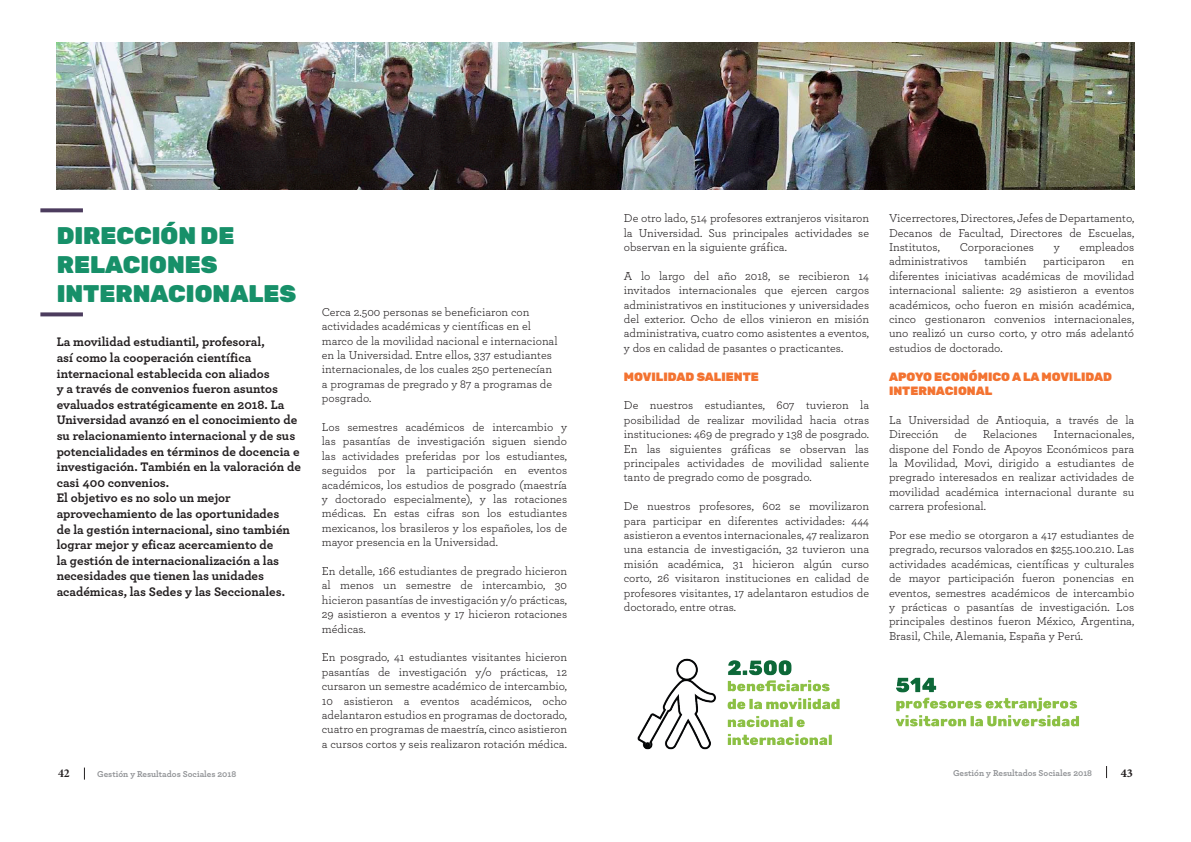
<style>
.page{position:relative;width:1191px;height:842px;background:#fff}
.page>*{position:absolute;margin:0;border:0;box-sizing:border-box;transform-origin:0 0}
.t1{font:900 24px/28.8px "Rubik";color:#179069}
.t2{font:700 13px/15.6px "Archer";color:#231f20}
.t3{font:12px/14.4px "Archer";color:#231f20;text-align:justify}
.t4{font:900 12px/14.4px "Rubik";color:#f37331}
.t5{font:12px "Minion Pro Bold Subh";color:#231f20}
.t6{font:12px "Minion Pro Bold Capt";color:#231f20}
.t7{font:700 9px "Archer";color:#939598}
</style>
<div class="page">
<svg style="left:84px;top:767px;width:1px;height:13px"></svg>
<svg style="left:1106px;top:766px;width:1px;height:12px"></svg>
<svg style="left:40px;top:208px;width:43px;height:4px"></svg>
<svg style="left:40px;top:312px;width:43px;height:4px"></svg>
<img style="left:57px;top:43px;width:1077px;height:146px">
<img style="left:637px;top:659px;width:443px;height:91px">
<h1 class="t1" style="left:57px;top:222px;width:241px">DIRECCIÓN DE<br>RELACIONES<br>INTERNACIONALES</h1>
<p class="t2" style="left:57px;top:333px;width:246px">La movilidad estudiantil, profesoral,<br>así como la cooperación científica internacional establecida con aliados<br>y a través de convenios fueron asuntos evaluados estratégicamente en 2018. La Universidad avanzó en el conocimiento de su relacionamiento internacional y de sus potencialidades en términos de docencia e investigación. También en la valoración de casi 400 convenios.<br>El objetivo es no solo un mejor aprovechamiento de las oportunidades<br>de la gestión internacional, sino también lograr mejor y eficaz acercamiento de<br>la gestión de internacionalización a las necesidades que tienen las unidades académicas, las Sedes y las Seccionales.</p>
<p class="t3" style="left:322px;top:304px;width:237px;text-align:left">Cerca 2.500 personas se beneficiaron con actividades académicas y científicas en el marco de la movilidad nacional e internacional en la Universidad. Entre ellos, 337 estudiantes internacionales, de los cuales 250 pertenecían a programas de pregrado y 87 a programas de posgrado.</p>
<p class="t3" style="left:322px;top:419px;width:247px">Los semestres académicos de intercambio y las pasantías de investigación siguen siendo las actividades preferidas por los estudiantes, seguidos por la participación en eventos académicos, los estudios de posgrado (maestría y doctorado especialmente), y las rotaciones médicas. En estas cifras son los estudiantes mexicanos, los brasileros y los españoles, los de mayor presencia en la Universidad.</p>
<p class="t3" style="left:322px;top:563px;width:247px">En detalle, 166 estudiantes de pregrado hicieron al menos un semestre de intercambio, 30 hicieron pasantías de investigación y/o prácticas, 29 asistieron a eventos y 17 hicieron rotaciones médicas.</p>
<p class="t3" style="left:322px;top:650px;width:247px">En posgrado, 41 estudiantes visitantes hicieron pasantías de investigación y/o prácticas, 12 cursaron un semestre académico de intercambio, 10 asistieron a eventos académicos, ocho adelantaron estudios en programas de doctorado, cuatro en programas de maestría, cinco asistieron a cursos cortos y seis realizaron rotación médica.</p>
<p class="t3" style="left:624px;top:210px;width:247px">De otro lado, 514 profesores extranjeros visitaron la Universidad. Sus principales actividades se observan en la siguiente gráfica.</p>
<p class="t3" style="left:624px;top:268px;width:247px">A lo largo del año 2018, se recibieron 14 invitados internacionales que ejercen cargos administrativos en instituciones y universidades del exterior. Ocho de ellos vinieron en misión administrativa, cuatro como asistentes a eventos, y dos en calidad de pasantes o practicantes.</p>
<p class="t4" style="left:624px;top:370px;width:136px">MOVILIDAD SALIENTE</p>
<p class="t3" style="left:624px;top:398px;width:247px">De nuestros estudiantes, 607 tuvieron la posibilidad de realizar movilidad hacia otras instituciones: 469 de pregrado y 138 de posgrado.<br>En las siguientes gráficas se observan las principales actividades de movilidad saliente tanto de pregrado como de posgrado.</p>
<p class="t3" style="left:624px;top:498px;width:247px">De nuestros profesores, 602 se movilizaron para participar en diferentes actividades: 444 asistieron a eventos internacionales, 47 realizaron una estancia de investigación, 32 tuvieron una misión académica, 31 hicieron algún curso corto, 26 visitaron instituciones en calidad de profesores visitantes, 17 adelantaron estudios de doctorado, entre otras.</p>
<p class="t3" style="left:889px;top:210px;width:247px">Vicerrectores, Directores, Jefes de Departamento, Decanos de Facultad, Directores de Escuelas, Institutos,</p>
<p class="t3" style="left:959px;top:239px;width:76px">Corporaciones</p>
<p class="t3" style="left:1053px;top:239px;width:8px">y</p>
<p class="t3" style="left:1079px;top:239px;width:56px">empleados</p>
<p class="t3" style="left:889px;top:254px;width:80px">administrativos</p>
<p class="t3" style="left:984px;top:254px;width:43px">también</p>
<p class="t3" style="left:1043px;top:254px;width:63px">participaron</p>
<p class="t3" style="left:889px;top:254px;width:247px;text-indent:233px">en diferentes iniciativas académicas de movilidad internacional saliente: 29 asistieron a eventos académicos, ocho fueron en misión académica, cinco gestionaron convenios internacionales, uno realizó un curso corto, y otro más adelantó estudios de doctorado.</p>
<p class="t4" style="left:889px;top:370px;width:225px">APOYO ECONÓMICO A LA MOVILIDAD<br>INTERNACIONAL</p>
<p class="t3" style="left:889px;top:412px;width:247px">La Universidad de Antioquia, a través de la<br>Dirección</p>
<p class="t3" style="left:889px;top:426px;width:247px;text-indent:164px">Internacionales, dispone del Fondo de Apoyos Económicos para la Movilidad, Movi, dirigido a estudiantes de pregrado interesados en realizar actividades de movilidad académica internacional durante su carrera profesional.</p>
<p class="t3" style="left:889px;top:527px;width:247px">Por ese medio se otorgaron a 417 estudiantes de pregrado, recursos valorados en $255.100.210. Las actividades académicas, científicas y culturales de mayor participación fueron ponencias en eventos, semestres académicos de intercambio y prácticas o pasantías de investigación. Los principales destinos fueron México, Argentina, Brasil, Chile, Alemania, España y Perú.</p>
<p class="t3" style="left:954px;top:426px;width:14px">de</p>
<p class="t3" style="left:982px;top:426px;width:56px">Relaciones</p>
<p class="t5" style="left:58px;top:766px;width:13px">42</p>
<p class="t7" style="left:97px;top:766px;width:141px">Gestión y Resultados Sociales 2018</p>
<p class="t7" style="left:953px;top:766px;width:141px">Gestión y Resultados Sociales 2018</p>
<p class="t6" style="left:1120px;top:766px;width:14px">43</p>
</div>
